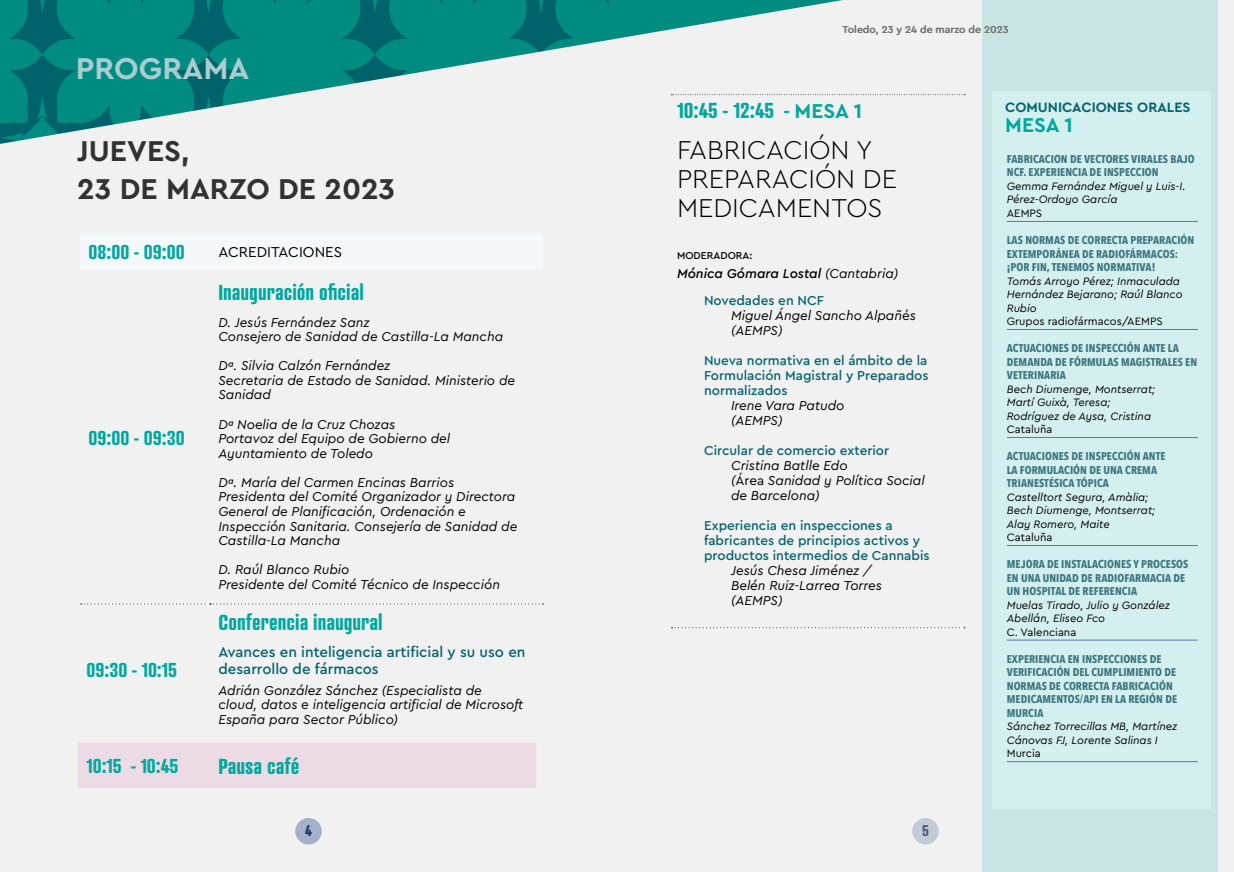
<style>
.page{position:relative;width:1234px;height:872px;background:#fff}
.page>*{position:absolute;margin:0;border:0;box-sizing:border-box;transform-origin:0 0}
.t1{font:700 31.5px "Cera Pro";color:#a8cdd0}
.t2{font:700 30px/38.4px "Cera Pro";color:#333232}
.t3{font:300 27px/29.1px "Cera Pro";color:#000}
.t4{font:700 21px "Atrament";color:#00a89f}
.t5{font:700 21px "Cera Pro";color:#00a89f}
.t6{font:700 19.5px "Atrament";color:#00a89f}
.t7{font:500 15px/16.2px "Cera Pro";color:#076470}
.t8{font:15px "Cera Pro";color:#000}
.t9{font:700 15px "Atrament";color:#1f2951}
.t10{font:700 14.25px "Cera Pro";color:#076470}
.t11{font:italic 13.5px/14.5px "Cera Pro";color:#000}
.t12{font:500 13.5px/15px "Cera Pro";color:#076470;text-align:justify}
.t13{font:italic 500 13.5px/27px "Cera Pro";color:#000}
.t14{font:700 11.25px/13.5px "Avenir Next Condensed";letter-spacing:.005em;color:#3d7682}
.t15{font:italic 11.25px/13.5px "Cera Pro";color:#000}
.t16{font:11.25px "Cera Pro";color:#000}
.t17{font:500 10.5px "Cera Pro";color:#797979}
.t18{font:500 10.5px "Cera Pro";color:#000}
.s1{font-family:"Cera Pro"}
.s2{font-weight:400}
.s3{font-style:normal;color:#076470}
.s4{font-style:normal}
</style>
<div class="page">
<div style="left:0;top:0;width:1233px;height:872px;background:#f1f1f1"></div>
<svg style="left:624px;top:0;width:293px;height:96px"></svg>
<svg style="left:0;top:0;width:624px;height:144px;fill:#008c81"></svg>
<div style="left:982px;top:0;width:235px;height:872px;background:#d4f0ee"></div>
<hr style="left:1006px;top:221px;width:191px;height:1px;background:#5978a6">
<hr style="left:1006px;top:329px;width:191px;height:1px;background:#5978a6">
<hr style="left:1006px;top:437px;width:191px;height:1px;background:#5978a6">
<hr style="left:1006px;top:545px;width:191px;height:1px;background:#5978a6">
<hr style="left:1006px;top:640px;width:191px;height:1px;background:#5978a6">
<hr style="left:1006px;top:761px;width:191px;height:1px;background:#5978a6">
<svg style="left:671px;top:94px;width:293px;height:1px"></svg>
<svg style="left:671px;top:627px;width:293px;height:1px"></svg>
<svg style="left:81px;top:603px;width:462px;height:1px"></svg>
<div style="left:78px;top:743px;width:458px;height:45px;background:#ecdbe4"></div>
<div style="left:295px;top:818px;width:27px;height:26px;background:#a3b2ca;border-radius:50%"></div>
<h1 class="t1" style="left:76px;top:48px;width:175px">PROGRAMA</h1>
<h2 class="t2" style="left:77px;top:131px;width:319px">JUEVES,<br>23 DE MARZO DE 2023</h2>
<h3 class="t6" style="left:89px;top:240px;width:98px">08:00 - 09:00</h3>
<p class="t8" style="left:218px;top:242px;width:125px">ACREDITACIONES</p>
<h3 class="t6" style="left:89px;top:425px;width:98px">09:00 - 09:30</h3>
<h3 class="t6" style="left:86px;top:657px;width:92px">09:30 - 10:15</h3>
<h3 class="t4" style="left:218px;top:279px;width:147px">Inauguración oficial</h3>
<p class="t11" style="left:218px;top:314px;width:286px">D. Jesús Fernández Sanz<br>Consejero de Sanidad de Castilla-La Mancha</p>
<p class="t11" style="left:218px;top:358px;width:298px">Dª. Silvia Calzón Fernández<br>Secretaria de Estado de Sanidad. Ministerio de<br>Sanidad</p>
<p class="t11" style="left:218px;top:416px;width:233px">Dª Noelia de la Cruz Chozas<br>Portavoz del Equipo de Gobierno del<br>Ayuntamiento de Toledo</p>
<p class="t11" style="left:218px;top:474px;width:300px">Dª. María del Carmen Encinas Barrios Presidenta del Comité Organizador y Directora General de Planificación, Ordenación e Inspección Sanitaria. Consejería de Sanidad de Castilla-La Mancha</p>
<p class="t11" style="left:218px;top:562px;width:283px">D. Raúl Blanco Rubio<br>Presidente del Comité Técnico de Inspección</p>
<h3 class="t4" style="left:218px;top:609px;width:166px">Conferencia inaugural</h3>
<p class="t7" style="left:218px;top:643px;width:308px">Avances en inteligencia artificial y su uso en desarrollo de fármacos</p>
<p class="t11" style="left:218px;top:682px;width:306px">Adrián González Sánchez (Especialista de cloud, datos e inteligencia artificial de Microsoft<br>España para Sector Público)</p>
<h3 class="t6" style="left:86px;top:753px;width:94px">10:15 - 10:45</h3>
<h3 class="t4" style="left:218px;top:752px;width:82px">Pausa café</h3>
<p class="t9" style="left:305px;top:821px;width:8px">4</p>
<p class="t17" style="left:842px;top:22px;width:167px">Toledo, 23 y 24 de marzo de 2023</p>
<h3 class="t4" style="left:677px;top:97px;width:186px">10:45 - 12:45 - <span class="s1">MESA 1</span></h3>
<h3 class="t3" style="left:677px;top:134px;width:221px">FABRICACIÓN Y<br>PREPARACIÓN DE<br>MEDICAMENTOS</h3>
<p class="t18" style="left:677px;top:248px;width:77px">MODERADORA:</p>
<p class="t13" style="left:704px;top:259px;width:196px;text-indent:-27px">Mónica Gómara Lostal <span class="s2">(Cantabria)<br></span><span class="s3">Novedades en NCF</span></p>
<p class="t11" style="left:731px;top:307px;width:186px;line-height:15px">Miguel Ángel Sancho Alpañ<span class="s4">é</span>s (AEMPS)</p>
<p class="t12" style="left:704px;top:352px;width:226px">Nueva normativa en el ámbito de la Formulación Magistral y Preparados normalizados</p>
<p class="t11" style="left:731px;top:397px;width:115px;line-height:15px">Irene Vara Patudo (AEMPS)</p>
<p class="t12" style="left:704px;top:442px;width:187px">Circular de comercio exterior</p>
<p class="t11" style="left:731px;top:457px;width:195px;line-height:15px">Cristina Batlle Edo<br>(<span class="s4">Área</span> Sanidad y Política Social de Barcelona)</p>
<p class="t12" style="left:704px;top:517px;width:227px;text-align:left">Experiencia en inspecciones a fabricantes de principios activos y productos intermedios de Cannabis</p>
<p class="t11" style="left:731px;top:562px;width:152px;line-height:15px">Jesús Chesa Jiménez /<br>Belén Ruiz-Larrea Torres (AEMPS)</p>
<p class="t9" style="left:921px;top:821px;width:8px">5</p>
<p class="t10" style="left:1005px;top:98px;width:187px">COMUNICACIONES ORALES</p>
<h3 class="t5" style="left:1005px;top:111px;width:69px">MESA 1</h3>
<p class="t14" style="left:1006px;top:152px;width:189px">FABRICACION DE VECTORES VIRALES BAJO<br>NCF. EXPERIENCIA DE INSPECCION</p>
<p class="t15" style="left:1006px;top:179px;width:180px">Gemma Fernández Miguel y Luis-I.<br>Pérez-Ordoyo García</p>
<p class="t16" style="left:1006px;top:206px;width:37px">AEMPS</p>
<p class="t14" style="left:1006px;top:233px;width:189px">LAS NORMAS DE CORRECTA PREPARACIÓN<br>EXTEMPORÁNEA DE RADIOFÁRMACOS: ¡POR FIN, TENEMOS NORMATIVA!</p>
<p class="t15" style="left:1006px;top:273px;width:177px">Tomás Arroyo Pérez; Inmaculada<br>Hernández Bejarano; Raúl Blanco<br>Rubio</p>
<p class="t16" style="left:1006px;top:314px;width:157px">Grupos radiofármacos/AEMPS</p>
<p class="t14" style="left:1006px;top:341px;width:192px">ACTUACIONES DE INSPECCIÓN ANTE LA<br>DEMANDA DE FÓRMULAS MAGISTRALES EN<br>VETERINARIA</p>
<p class="t15" style="left:1006px;top:381px;width:150px">Bech Diumenge, Montserrat;<br>Martí Guixà, Teresa;<br>Rodríguez de Aysa, Cristina</p>
<p class="t16" style="left:1006px;top:422px;width:47px">Cataluña</p>
<p class="t14" style="left:1006px;top:449px;width:160px">ACTUACIONES DE INSPECCIÓN ANTE<br>LA FORMULACIÓN DE UNA CREMA<br>TRIANESTÉSICA TÓPICA</p>
<p class="t15" style="left:1006px;top:489px;width:150px">Castelltort Segura, Amàlia;<br>Bech Diumenge, Montserrat;<br>Alay Romero, Maite</p>
<p class="t16" style="left:1006px;top:530px;width:47px">Cataluña</p>
<p class="t14" style="left:1006px;top:557px;width:183px">MEJORA DE INSTALACIONES Y PROCESOS<br>EN UNA UNIDAD DE RADIOFARMACIA DE<br>UN HOSPITAL DE REFERENCIA</p>
<p class="t15" style="left:1006px;top:597px;width:164px">Muelas Tirado, Julio y González<br>Abellán, Eliseo Fco</p>
<p class="t16" style="left:1006px;top:624px;width:71px">C. Valenciana</p>
<p class="t14" style="left:1006px;top:652px;width:172px">EXPERIENCIA EN INSPECCIONES DE<br>VERIFICACIÓN DEL CUMPLIMIENTO DE<br>NORMAS DE CORRECTA FABRICACIÓN<br>MEDICAMENTOS/API EN LA REGIÓN DE<br>MURCIA</p>
<p class="t15" style="left:1006px;top:719px;width:172px">Sánchez Torrecillas MB, Martínez<br>Cánovas FJ, Lorente Salinas I</p>
<p class="t16" style="left:1006px;top:746px;width:35px">Murcia</p>
</div>
